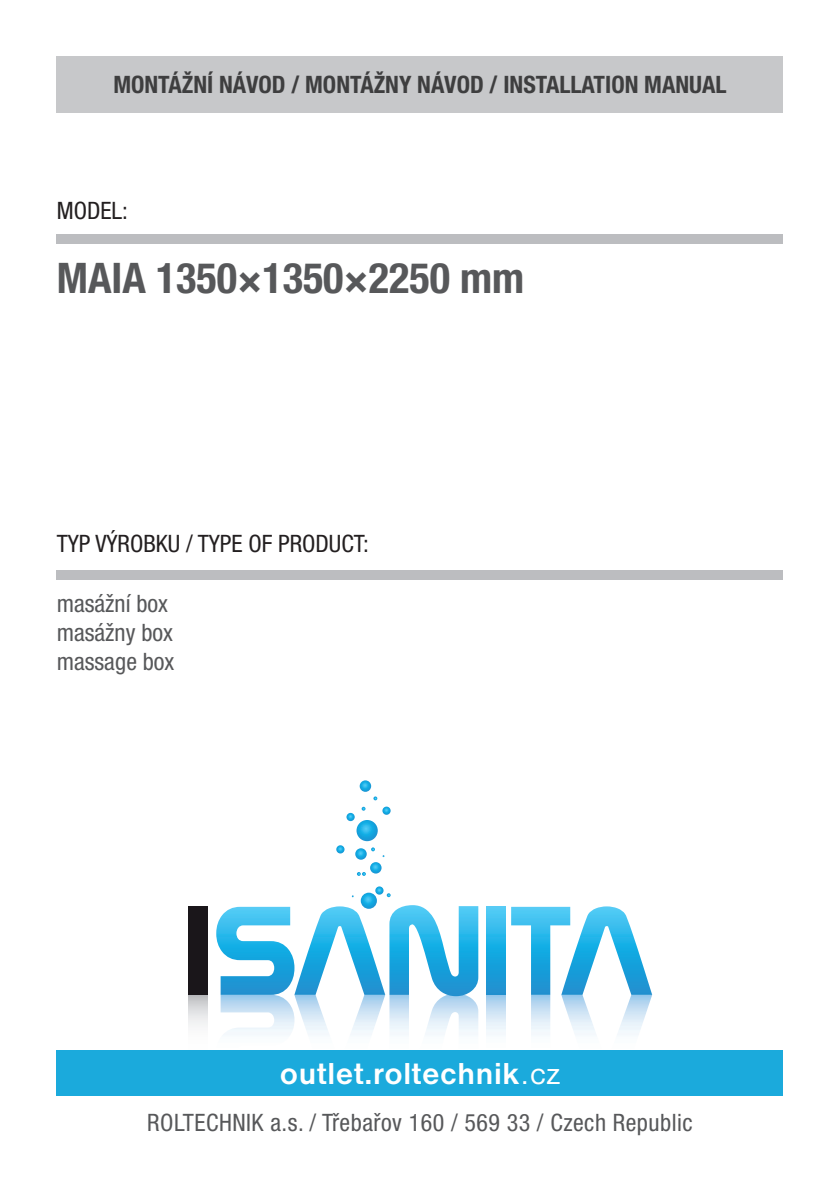
<style>
.page{position:relative;width:840px;height:1191px;background:#fff}
.page>*{position:absolute;margin:0;border:0;box-sizing:border-box;transform-origin:0 0}
.t1{font:700 condensed 42.2px "Helvetica Neue LT Pro";color:#57585a}
.t2{font:700 31.4px "Nimbus Sans DOT";letter-spacing:.02em;color:#fff}
.t3{font:700 condensed 24px "Helvetica Neue LT Pro";color:#3e3e3f}
.t4{font:condensed 24px "Helvetica Neue LT Pro";letter-spacing:.02em;color:#57585a}
.t5{font:condensed 24px "Helvetica Neue LT Pro";color:#231f20}
.t6{font:condensed 24px "Helvetica Neue LT Pro";color:#57585a}
.s1{font-weight:400}
</style>
<div class="page">
<svg style="left:188px;top:994px;width:20px;height:32px"></svg>
<svg style="left:486px;top:994px;width:19px;height:41px"></svg>
<div style="left:188px;top:906px;width:20px;height:88px;background:#1a161a"></div>
<svg style="left:216px;top:905px;width:262px;height:130px"></svg>
<svg style="left:486px;top:906px;width:19px;height:88px;background:#26ace2"></svg>
<svg style="left:511px;top:906px;width:140px;height:129px"></svg>
<svg style="left:356px;top:820px;width:21px;height:21px"></svg>
<svg style="left:360px;top:892px;width:17px;height:16px"></svg>
<svg style="left:346px;top:813px;width:8px;height:8px"></svg>
<svg style="left:336px;top:845px;width:8px;height:8px"></svg>
<svg style="left:382px;top:806px;width:8px;height:9px"></svg>
<svg style="left:361px;top:806px;width:4px;height:4px"></svg>
<svg style="left:375px;top:886px;width:15px;height:11px"></svg>
<svg style="left:359px;top:780px;width:18px;height:20px"></svg>
<svg style="left:355px;top:847px;width:29px;height:29px"></svg>
<div style="left:57px;top:1050px;width:725px;height:46px;background:#1baadc"></div>
<div style="left:57px;top:56px;width:725px;height:57px;background:#c7c8ca"></div>
<div style="left:57px;top:235px;width:725px;height:9px;background:#bcbdc0"></div>
<div style="left:57px;top:570px;width:725px;height:9px;background:#bcbdc0"></div>
<p class="t3" style="left:113px;top:70px;width:614px">MONTÁŽNÍ NÁVOD / MONTÁŽNY NÁVOD / INSTALLATION MANUAL</p>
<p class="t5" style="left:57px;top:196px;width:73px">MODEL:</p>
<p class="t1" style="left:57px;top:252px;width:468px">MAIA 1350×1350×2250 mm</p>
<p class="t5" style="left:57px;top:530px;width:313px">TYP VÝROBKU / TYPE OF PRODUCT:</p>
<p class="t6" style="left:57px;top:589px;width:113px">masážní box</p>
<p class="t6" style="left:57px;top:618px;width:118px">masážny box</p>
<p class="t6" style="left:57px;top:647px;width:119px">massage box</p>
<p class="t2" style="left:280px;top:1055px;width:281px">outlet.roltechnik<span class="s1">.cz</span></p>
<p class="t4" style="left:147px;top:1108px;width:546px">ROLTECHNIK a.s. / Třebařov 160 / 569 33 / Czech Republic</p>
</div>
